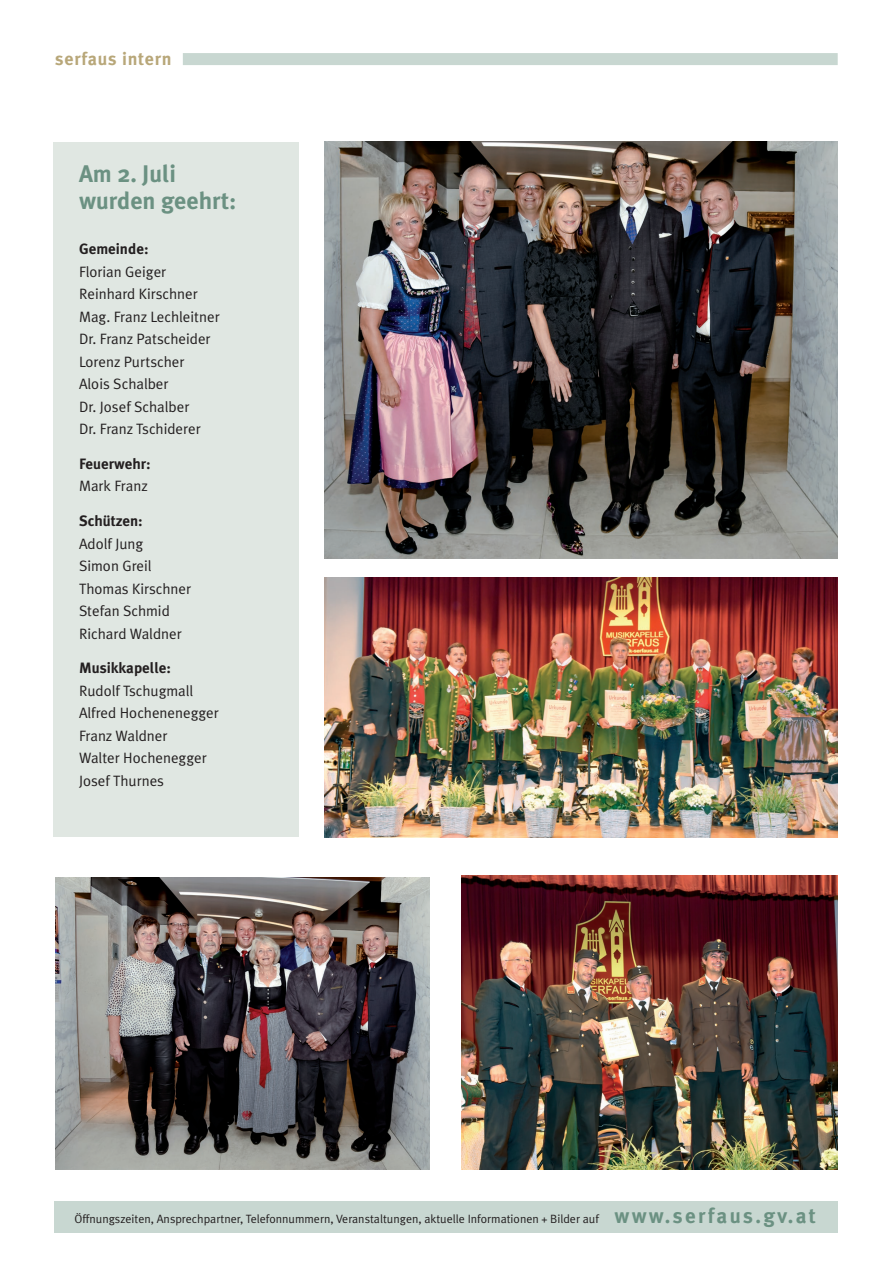
<style>
.page{position:relative;width:893px;height:1263px;background:#fff}
.page>*{position:absolute;margin:0;border:0;box-sizing:border-box;transform-origin:0 0}
.t1{font:700 24px/27px "Meta Plus";color:#6b9182}
.t2{font:700 18px "Meta Plus";letter-spacing:.04em;color:#b8a779}
.t3{font:15px/22.5px "Meta Plus Normal";color:#231f20}
.t4{font:700 15px "Meta Plus";color:#231f20}
.t5{font:12px "Meta Plus Normal";color:#231f20}
.s1{font-family:"Meta Plus";font-weight:700;font-size:21px;color:#6b9182}
</style>
<div class="page">
<div style="left:183px;top:53px;width:655px;height:12px;background:#c8d7d1"></div>
<div style="left:54px;top:1202px;width:783px;height:31px;background:#c8d7d1"></div>
<img style="left:325px;top:577px;width:513px;height:260px">
<img style="left:461px;top:875px;width:377px;height:294px">
<img style="left:55px;top:878px;width:375px;height:291px">
<img style="left:325px;top:141px;width:513px;height:418px">
<div style="left:54px;top:143px;width:245px;height:694px;background:#e0e7e2"></div>
<p class="t2" style="left:55px;top:48px;width:118px">serfaus intern</p>
<h1 class="t1" style="left:79px;top:161px;width:159px">Am 2. Juli wurden geehrt:</h1>
<p class="t4" style="left:79px;top:241px;width:71px">Gemeinde:</p>
<p class="t3" style="left:79px;top:260px;width:142px">Florian Geiger<br>Reinhard Kirschner<br>Mag. Franz Lechleitner<br>Dr. Franz Patscheider<br>Lorenz Purtscher<br>Alois Schalber<br>Dr. Josef Schalber<br>Dr. Franz Tschiderer</p>
<p class="t4" style="left:79px;top:455px;width:73px">Feuerwehr:</p>
<p class="t3" style="left:79px;top:475px;width:70px">Mark Franz</p>
<p class="t4" style="left:79px;top:512px;width:65px">Schützen:</p>
<p class="t3" style="left:79px;top:532px;width:114px">Adolf Jung<br>Simon Greil<br>Thomas Kirschner<br>Stefan Schmid<br>Richard Waldner</p>
<p class="t4" style="left:79px;top:659px;width:94px">Musikkapelle:</p>
<p class="t3" style="left:79px;top:679px;width:141px">Rudolf Tschugmall<br>Alfred Hochenenegger<br>Franz Waldner<br>Walter Hochenegger<br>Josef Thurnes</p>
<p class="t5" style="left:74px;top:1212px;width:743px">Öffnungszeiten, Ansprechpartner, Telefonnummern, Veranstaltungen, aktuelle Informationen + Bilder auf <span class="s1">www.serfaus.gv.at</span></p>
</div>
